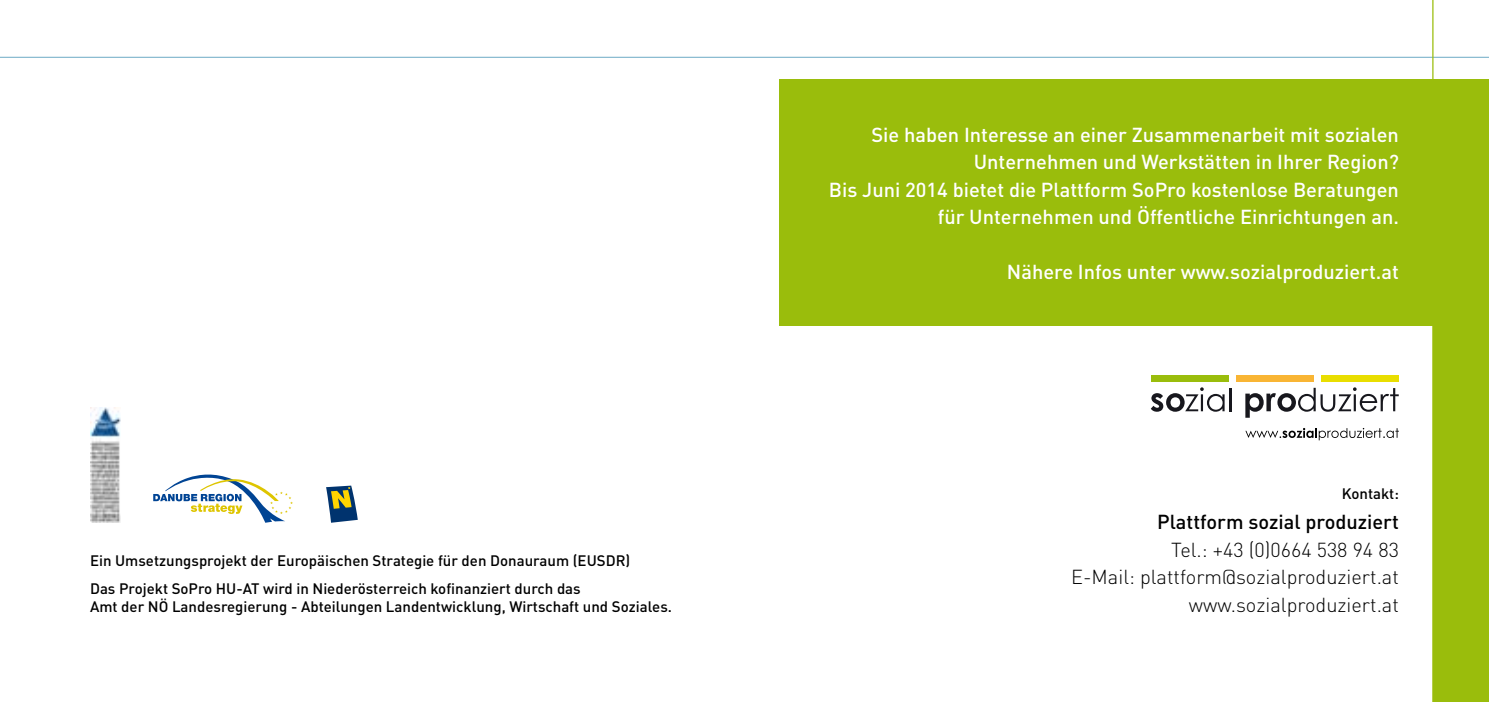
<style>
.page{position:relative;width:1489px;height:702px;background:#fff}
.page>*{position:absolute;margin:0;border:0;box-sizing:border-box;transform-origin:0 0}
.t1{font:500 20px/27.5px "DINOT";color:#fff;text-align:right}
.t2{font:300 20px/27.5px "DINOT";color:#000;text-align:right}
.t3{font:500 20px "DINOT";color:#000}
.t4{font:500 15px/27.5px "DINOT";color:#000}
</style>
<div class="page">
<svg style="left:1150px;top:387px;width:74px;height:24px"></svg>
<hr style="left:1229px;top:388px;width:2px;height:23px;background:#17171d">
<svg style="left:1245px;top:387px;width:153px;height:30px"></svg>
<div style="left:1151px;top:375px;width:78px;height:6px;background:#9abd0c"></div>
<div style="left:1235px;top:375px;width:78px;height:6px;background:#f9b534"></div>
<div style="left:1320px;top:375px;width:78px;height:6px;background:#e9de00"></div>
<svg style="left:1245px;top:428px;width:153px;height:12px"></svg>
<div style="left:1433px;top:80px;width:55px;height:622px;background:#9abd0c"></div>
<hr style="left:0;top:57px;width:1488px;height:1px;background:#8abbd1">
<hr style="left:1431px;top:0;width:2px;height:702px;background:#9abd0c">
<div style="left:779px;top:80px;width:709px;height:246px;background:#9abd0c"></div>
<img style="left:90px;top:407px;width:30px;height:115px">
<svg style="left:153px;top:474px;width:140px;height:48px"></svg>
<svg style="left:326px;top:485px;width:32px;height:37px"></svg>
<p class="t4" style="left:90px;top:547px;width:541px">Ein U msetzungsprojekt der Europäischen Strategie für den Donauraum (EUSDR)<br>Das Projekt SoPro HU -AT wird in Niederösterreich kofinanziert durch das</p>
<p class="t4" style="left:90px;top:592px;width:583px">Amt der NÖ Landesregierung - Abteilungen Landentwicklung, Wirtschaft und Soziales.</p>
<p class="t1" style="left:828px;top:120px;width:571px">Sie haben I nteresse an einer Zusammenarbeit mit sozialen<br>U nternehmen und Werkstätten in I hrer Region?<br>Bis Juni 2014 bietet die Plattform SoPro kostenlose Beratungen für U nternehmen und Öffentliche Einrichtungen an.</p>
<p class="t1" style="left:1006px;top:258px;width:393px">Nähere I nfos unter www.sozialproduziert.at</p>
<p class="t4" style="left:1341px;top:480px;width:59px">Kontakt:</p>
<p class="t3" style="left:1157px;top:509px;width:243px">Plattform sozial produziert</p>
<p class="t2" style="left:1071px;top:535px;width:329px">Tel.: +43 (0)0664 538 94 83<br>E-Mail: plattform@sozialproduziert.at www.sozialproduziert.at</p>
</div>
